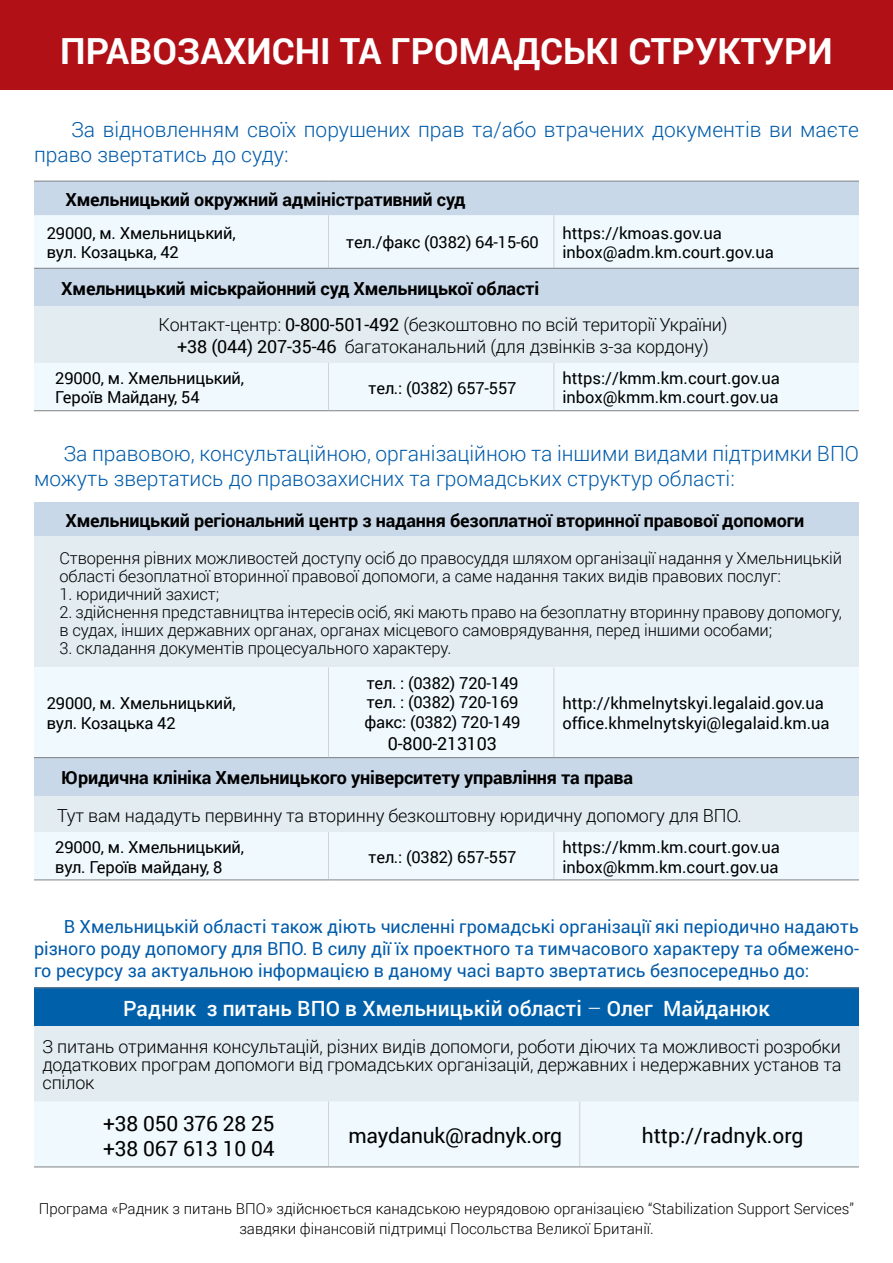
<style>
.page{position:relative;width:893px;height:1263px;background:#fff}
.page>*{position:absolute;margin:0;border:0;box-sizing:border-box;transform-origin:0 0}
.t1{font:700 36px "Roboto";color:#fff}
.t2{font:300 21px/25.2px "Roboto";color:#005baa}
.t3{font:21px/25.2px "Roboto";letter-spacing:-.01em;color:#000}
.t4{font:500 21px "Roboto";color:#fff}
.t5{font:300 18px/18px "Roboto";letter-spacing:-.01em;color:#000}
.t6{font:18px/21.6px "Roboto";color:#005baa;text-align:justify}
.t7{font:700 18px "Roboto";letter-spacing:-.01em;color:#000}
.t8{font:18px "Roboto";letter-spacing:-.01em;color:#000}
.t9{font:16.5px/19.8px "Roboto";letter-spacing:-.01em;color:#000}
.t10{font:300 16.5px/18px "Roboto";letter-spacing:-.01em;color:#000}
.t11{font:300 15px/19.8px "Roboto";color:#000;text-align:center}
.s1{font-weight:700}
.s2{font-weight:400}
.s3{font-weight:300}
</style>
<div class="page">
<div style="left:34px;top:181px;width:825px;height:34px;background:#c9d8e9"></div>
<div style="left:34px;top:215px;width:825px;height:53px;background:#eff9fe"></div>
<div style="left:34px;top:268px;width:825px;height:39px;background:#c9d8e9"></div>
<div style="left:34px;top:307px;width:825px;height:56px;background:#e2ecf1"></div>
<div style="left:34px;top:363px;width:825px;height:47px;background:#eff9fe"></div>
<hr style="left:328px;top:363px;width:1px;height:47px;background:#d1d3d4">
<hr style="left:553px;top:363px;width:1px;height:47px;background:#d1d3d4">
<hr style="left:328px;top:215px;width:1px;height:53px;background:#d1d3d4">
<hr style="left:553px;top:215px;width:1px;height:53px;background:#d1d3d4">
<hr style="left:34px;top:410px;width:294px;height:1px;background:#808285">
<hr style="left:328px;top:410px;width:226px;height:1px;background:#808285">
<hr style="left:554px;top:410px;width:305px;height:1px;background:#808285">
<hr style="left:34px;top:181px;width:294px;height:1px;background:#808285">
<hr style="left:328px;top:181px;width:226px;height:1px;background:#808285">
<hr style="left:554px;top:181px;width:305px;height:1px;background:#808285">
<hr style="left:34px;top:268px;width:294px;height:1px;background:#808285">
<hr style="left:328px;top:268px;width:226px;height:1px;background:#808285">
<hr style="left:554px;top:268px;width:305px;height:1px;background:#808285">
<div style="left:0;top:0;width:893px;height:89px;background:#b11116"></div>
<div style="left:34px;top:502px;width:825px;height:34px;background:#c9d8e9"></div>
<div style="left:34px;top:536px;width:825px;height:131px;background:#e2ecf1"></div>
<div style="left:34px;top:667px;width:825px;height:90px;background:#eff9fe"></div>
<div style="left:34px;top:758px;width:825px;height:38px;background:#c9d8e9"></div>
<div style="left:34px;top:796px;width:825px;height:36px;background:#e2ecf1"></div>
<div style="left:34px;top:832px;width:825px;height:47px;background:#eff9fe"></div>
<hr style="left:328px;top:832px;width:1px;height:47px;background:#d1d3d4">
<hr style="left:553px;top:832px;width:1px;height:47px;background:#d1d3d4">
<hr style="left:328px;top:667px;width:1px;height:90px;background:#d1d3d4">
<hr style="left:553px;top:667px;width:1px;height:90px;background:#d1d3d4">
<hr style="left:34px;top:757px;width:294px;height:1px;background:#808285">
<hr style="left:328px;top:757px;width:226px;height:1px;background:#808285">
<hr style="left:554px;top:757px;width:305px;height:1px;background:#808285">
<hr style="left:34px;top:879px;width:294px;height:1px;background:#808285">
<hr style="left:328px;top:879px;width:226px;height:1px;background:#808285">
<hr style="left:554px;top:879px;width:305px;height:1px;background:#808285">
<div style="left:34px;top:988px;width:825px;height:38px;background:#0061aa"></div>
<div style="left:34px;top:1026px;width:825px;height:75px;background:#e2ecf1"></div>
<div style="left:34px;top:1101px;width:825px;height:65px;background:#eff9fe"></div>
<hr style="left:328px;top:1101px;width:1px;height:65px;background:#d1d3d4">
<hr style="left:579px;top:1101px;width:1px;height:65px;background:#d1d3d4">
<hr style="left:34px;top:987px;width:294px;height:1px;background:#808285">
<hr style="left:328px;top:987px;width:252px;height:1px;background:#808285">
<hr style="left:580px;top:987px;width:279px;height:1px;background:#808285">
<hr style="left:34px;top:1166px;width:294px;height:1px;background:#808285">
<hr style="left:328px;top:1166px;width:252px;height:1px;background:#808285">
<hr style="left:580px;top:1166px;width:279px;height:1px;background:#808285">
<h1 class="t1" style="left:60px;top:30px;width:774px">ПРАВОЗАХИСНІ ТА ГРОМАДСЬКІ СТРУКТУРИ</h1>
<p class="t2" style="left:34px;top:117px;width:826px;text-indent:37px">За відновленням своїх порушених прав та/або втрачених документів ви маєте право звертатись до суду:</p>
<p class="t7" style="left:66px;top:189px;width:402px">Хмельницький окружний адміністративний суд</p>
<p class="t9" style="left:47px;top:223px;width:190px">29000, м. Хмельницький, вул. Козацька, 42</p>
<p class="t9" style="left:346px;top:233px;width:195px">тел./факс (0382) 64-15-60</p>
<p class="t9" style="left:562px;top:223px;width:213px">https://kmoas.gov.ua inbox@adm.km.court.gov.ua</p>
<p class="t5" style="left:159px;top:270px;width:570px;line-height:36.5px;text-indent:-97px"><span class="s1">Хмельницький міськрайонний суд Хмельницької області<br></span>Контакт-центр: <span class="s2">0-800-501-492</span> (безкоштовно по всій території України)</p>
<p class="t5" style="left:177px;top:338px;width:533px"><span class="s2">+38 (044) 207-35-46</span> багатоканальний (для дзвінків з-за кордону)</p>
<p class="t9" style="left:55px;top:368px;width:190px">29000, м. Хмельницький,<br>Героїв Майдану, 54</p>
<p class="t9" style="left:368px;top:378px;width:150px">тел.: (0382) 657-557</p>
<p class="t9" style="left:562px;top:368px;width:219px">https://kmm.km.court.gov.ua inbox@kmm.km.court.gov.ua</p>
<p class="t2" style="left:34px;top:441px;width:826px;text-indent:30px">За правовою, консультаційною, організаційною та іншими видами підтримки ВПО можуть звертатись до правозахисних та громадських структур області:</p>
<p class="t7" style="left:66px;top:510px;width:740px">Хмельницький регіональний центр з надання безоплатної вторинної правової допомоги</p>
<p class="t10" style="left:60px;top:549px;width:784px">Створення рівних можливостей доступу осіб до правосуддя шляхом організації надання у Хмельницькій області безоплатної вторинної правової допомоги, а саме надання таких видів правових послуг:</p>
<p class="t10" style="left:60px;top:585px;width:161px">1. юридичний захист;</p>
<p class="t10" style="left:60px;top:603px;width:784px">2. здійснення представництва інтересів осіб, які мають право на безоплатну вторинну правову допомогу, в судах, інших державних органах, органах місцевого самоврядування, перед іншими особами;</p>
<p class="t10" style="left:60px;top:639px;width:393px">3. складання документів процесуального характеру.</p>
<p class="t9" style="left:47px;top:694px;width:190px">29000, м. Хмельницький, вул. Козацька 42</p>
<p class="t9" style="left:364px;top:673px;width:158px;text-align:justify">тел. : (0382) 720-149 тел. : (0382) 720-169 факс: (0382) 720-149</p>
<p class="t8" style="left:388px;top:733px;width:111px">0-800-213103</p>
<p class="t9" style="left:562px;top:694px;width:269px">http://khmelnytskyi.legalaid.gov.ua office.khmelnytskyi@legalaid.km.ua</p>
<p class="t7" style="left:61px;top:767px;width:573px">Юридична клініка Хмельницького університету управління та права</p>
<p class="t5" style="left:57px;top:806px;width:686px">Тут вам нададуть первинну та вторинну безкоштовну юридичну допомогу для ВПО.</p>
<p class="t9" style="left:55px;top:837px;width:190px">29000, м. Хмельницький, вул. Героїв майдану, 8</p>
<p class="t9" style="left:368px;top:847px;width:150px">тел.: (0382) 657-557</p>
<p class="t9" style="left:562px;top:837px;width:219px">https://kmm.km.court.gov.ua inbox@kmm.km.court.gov.ua</p>
<p class="t6" style="left:34px;top:916px;width:826px;text-indent:30px">В Хмельницькій області також діють численні громадські організації які періодично надають різного роду допомогу для ВПО. В силу дії їх проектного та тимчасового характеру та обмежено&shy;го ресурсу за актуальною інформацією в даному часі варто звертатись безпосередньо до:</p>
<p class="t4" style="left:123px;top:996px;width:648px">Радник з питань ВПО в Хмельницькій області <span class="s3">–</span> Олег Майданюк</p>
<p class="t5" style="left:43px;top:1038px;width:800px;text-align:justify">З питань отримання консультацій, різних видів допомоги, роботи діючих та можливості розробки додаткових програм допомоги від громадських організацій, державних і недержавних установ та спілок</p>
<p class="t3" style="left:103px;top:1111px;width:173px">+38 050 376 28 25 +38 067 613 10 04</p>
<p class="t3" style="left:348px;top:1123px;width:215px">maydanuk@radnyk.org</p>
<p class="t3" style="left:642px;top:1123px;width:163px">http://radnyk.org</p>
<p class="t11" style="left:39px;top:1199px;width:817px">Програма «Радник з питань ВПО» здійснюється канадською неурядовою організацією “Stabilization Support Services” завдяки фінансовій підтримці Посольства Великої Британії.</p>
</div>
